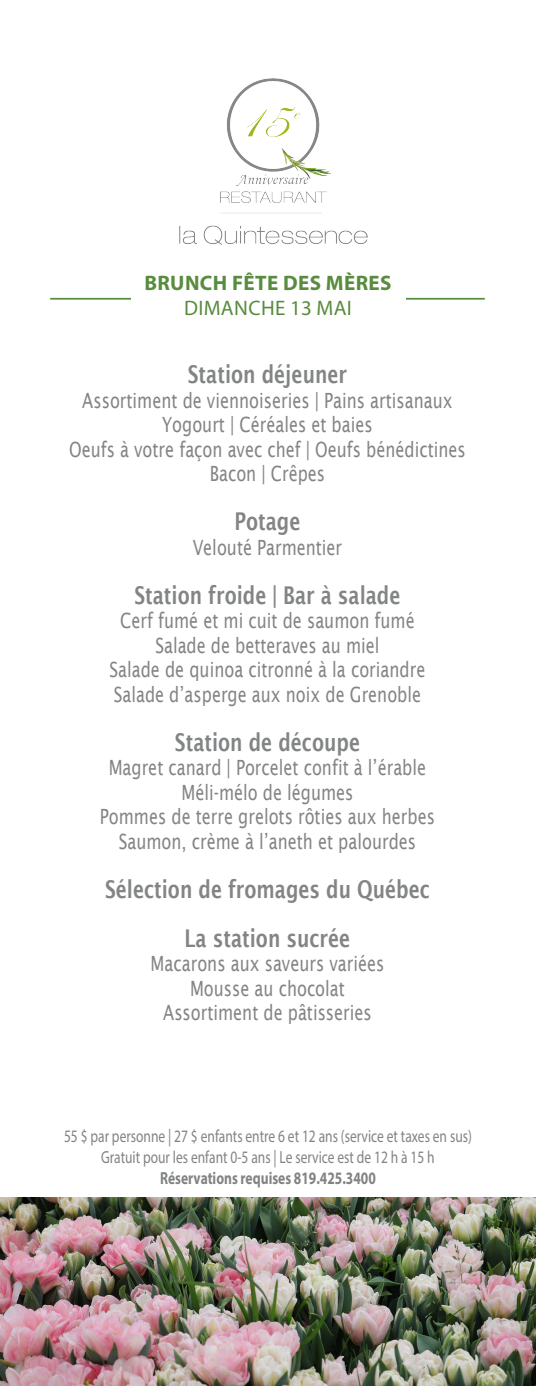
<style>
.page{position:relative;width:536px;height:1386px;background:#fff}
.page>*{position:absolute;margin:0;border:0;box-sizing:border-box;transform-origin:0 0}
.t1{font:600 24.5px "Lucida Sans";color:#828485;scale:.77 1}
.t2{font:21px/24.5px "Lucida Sans";color:#828485;text-align:center;scale:.77 1}
.t3{font:700 21px "Myriad Pro";letter-spacing:.02em;color:#588c3e}
.t4{font:21px "Myriad Pro";letter-spacing:.02em;color:#588c3e}
.t5{font:17.5px "Myriad Pro";color:#818384;scale:.77 1}
.t6{font:700 17.5px "Myriad Pro";color:#818384;scale:.77 1}
</style>
<div class="page">
<img style="left:179px;top:79px;width:188px;height:165px">
<hr style="left:50px;top:298px;width:434px;height:2px;background:#588c3e">
<div style="left:130px;top:274px;width:275px;height:48px;background:#fff"></div>
<img style="left:0;top:1197px;width:535px;height:189px">
<p class="t3" style="left:144px;top:269px;width:248px">BRUNCH FÊTE DES MÈRES</p>
<p class="t4" style="left:184px;top:295px;width:169px">DIMANCHE 13 MAI</p>
<p class="t1" style="left:188px;top:361px;width:208px">Station déjeuner</p>
<p class="t2" style="left:69px;top:388px;width:516px">Assortiment de viennoiseries | Pains artisanaux Yogourt | Céréales et baies<br>Oeufs à votre façon avec chef | Oeufs bénédictines Bacon | Crêpes</p>
<p class="t1" style="left:234px;top:508px;width:87px">Potage</p>
<p class="t2" style="left:192px;top:535px;width:195px">Velouté Parmentier</p>
<p class="t1" style="left:134px;top:581px;width:347px">Station froide | Bar à salade</p>
<p class="t2" style="left:120px;top:608px;width:383px">Cerf fumé et mi cuit de saumon fumé</p>
<p class="t2" style="left:155px;top:633px;width:292px">Salade de betteraves au miel</p>
<p class="t2" style="left:109px;top:657px;width:411px">Salade de quinoa citronné à la coriandre</p>
<p class="t2" style="left:114px;top:682px;width:400px">Salade d’asperge aux noix de Grenoble</p>
<p class="t1" style="left:175px;top:728px;width:242px">Station de découpe</p>
<p class="t2" style="left:109px;top:755px;width:413px">Magret canard | Porcelet confit à l’érable</p>
<p class="t2" style="left:181px;top:780px;width:225px">Méli-mélo de légumes</p>
<p class="t2" style="left:100px;top:804px;width:436px">Pommes de terre grelots rôties aux herbes</p>
<p class="t2" style="left:119px;top:829px;width:387px">Saumon, crème à l’aneth et palourdes</p>
<p class="t1" style="left:105px;top:875px;width:423px">Sélection de fromages du Québec</p>
<p class="t1" style="left:184px;top:924px;width:216px">La station sucrée</p>
<p class="t2" style="left:150px;top:951px;width:305px">Macarons aux saveurs variées</p>
<p class="t2" style="left:163px;top:976px;width:272px">Mousse au chocolat<br>Assortiment de pâtisseries</p>
<p class="t5" style="left:64px;top:1126px;width:531px">55 $ par personne | 27 $ enfants entre 6 et 12 ans (service et taxes en sus)</p>
<p class="t5" style="left:101px;top:1147px;width:434px">Gratuit pour les enfant 0-5 ans | Le service est de 12 h à 15 h</p>
<p class="t6" style="left:160px;top:1167px;width:281px">Réservations requises 819.425.3400</p>
</div>
